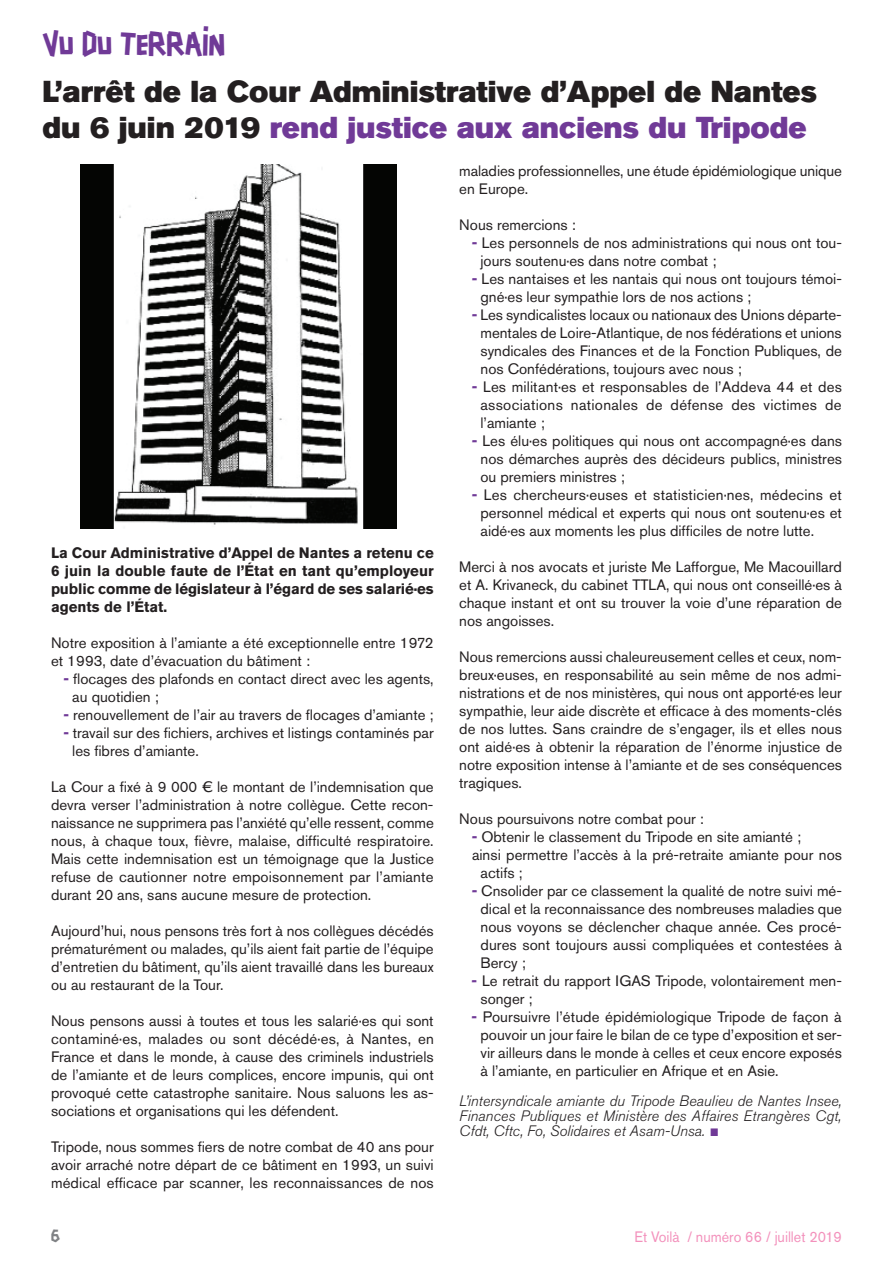
<style>
.page{position:relative;width:893px;height:1263px;background:#fff}
.page>*{position:absolute;margin:0;border:0;box-sizing:border-box;transform-origin:0 0}
.t1{font:700 45px "Akzidenz Grotesk Std";color:#703a97}
.t2{font:30px/36px "Akzidenz Grotesk Std Super";color:#231f20}
.t3{font:30px "Scotchlidaires";color:#703a97}
.t4{font:15px/18px "Akzidenz Grotesk Std";color:#231f20;text-align:justify}
.t5{font:700 15px/18px "Akzidenz Grotesk Std";letter-spacing:-.005em;color:#231f20;text-align:justify}
.t6{font:italic 300 15px/15px "Akzidenz Grotesk Std";color:#231f20;text-align:justify}
.t7{font:15px "Akzidenz Grotesk Std";color:#f391bc;scale:.95 1}
.t8{font:15px "Scotchlidaires";color:#808285}
.s1{color:#703a97}
.s2{font-family:"Scotchlidaires";color:#703a97}
</style>
<div class="page">
<img style="left:80px;top:164px;width:316px;height:365px">
<h2 class="t3" style="left:43px;top:23px;width:183px">Vu du terrain</h2>
<h2 class="t2" style="left:43px;top:74px;width:776px">L’arrêt de la Cour Administrative d’Appel de Nantes du 6 juin 2019 <span class="s1">rend justice aux anciens du Tripode</span></h2>
<p class="t5" style="left:51px;top:544px;width:384px">La Cour Administrative d’Appel de Nantes a retenu ce 6 juin la double faute de l’État en tant qu’employeur public comme de législateur à l’égard de ses salarié·es agents de l’État.</p>
<p class="t4" style="left:51px;top:634px;width:384px">Notre exposition à l’amiante a été exceptionnelle entre 1972 et 1993, date d’évacuation du bâtiment :</p>
<p class="t4" style="left:72px;top:670px;width:363px;text-indent:-9px"><span class="s2">-</span> flocages des plafonds en contact direct avec les agents, au quotidien ;</p>
<p class="t4" style="left:64px;top:706px;width:371px"><span class="s2">-</span> renouvellement de l’air au travers de flocages d’amiante ;</p>
<p class="t4" style="left:72px;top:724px;width:363px;text-indent:-9px"><span class="s2">-</span> travail sur des fichiers, archives et listings contaminés par les fibres d’amiante.</p>
<p class="t4" style="left:51px;top:778px;width:384px">La Cour a fixé à 9 000 € le montant de l’indemnisation que devra verser l’administration à notre collègue. Cette recon&shy;naissance ne supprimera pas l’anxiété qu’elle ressent, comme nous, à chaque toux, fièvre, malaise, difficulté respiratoire.<br>Mais cette indemnisation est un témoignage que la Justice refuse de cautionner notre empoisonnement par l’amiante durant 20 ans, sans aucune mesure de protection.</p>
<p class="t4" style="left:51px;top:922px;width:384px">Aujourd’hui, nous pensons très fort à nos collègues décédés prématurément ou malades, qu’ils aient fait partie de l’équipe d’entretien du bâtiment, qu’ils aient travaillé dans les bureaux ou au restaurant de la Tour.</p>
<p class="t4" style="left:51px;top:1012px;width:384px">Nous pensons aussi à toutes et tous les salarié·es qui sont contaminé·es, malades ou sont décédé·es, à Nantes, en France et dans le monde, à cause des criminels industriels de l’amiante et de leurs complices, encore impunis, qui ont provoqué cette catastrophe sanitaire. Nous saluons les as&shy;sociations et organisations qui les défendent.</p>
<p class="t4" style="left:51px;top:1138px;width:384px">Tripode, nous sommes fiers de notre combat de 40 ans pour avoir arraché notre départ de ce bâtiment en 1993, un suivi médical efficace par scanner, les reconnaissances de nos</p>
<p class="t4" style="left:459px;top:161px;width:384px">maladies professionnelles, une étude épidémiologique unique en Europe.</p>
<p class="t4" style="left:459px;top:215px;width:118px">Nous remercions :</p>
<p class="t4" style="left:480px;top:233px;width:363px;text-indent:-9px"><span class="s2">-</span> Les personnels de nos administrations qui nous ont tou&shy;jours soutenu·es dans notre combat ;</p>
<p class="t4" style="left:480px;top:269px;width:363px;text-indent:-9px"><span class="s2">-</span> Les nantaises et les nantais qui nous ont toujours témoi&shy;gné·es leur sympathie lors de nos actions ;</p>
<p class="t4" style="left:480px;top:305px;width:363px;text-indent:-9px"><span class="s2">-</span> Les syndicalistes locaux ou nationaux des Unions départe&shy;mentales de Loire-Atlantique, de nos fédérations et unions syndicales des Finances et de la Fonction Publiques, de nos Confédérations, toujours avec nous ;</p>
<p class="t4" style="left:480px;top:377px;width:363px;text-indent:-9px"><span class="s2">-</span> Les militant·es et responsables de l’Addeva 44 et des associations nationales de défense des victimes de l’amiante ;</p>
<p class="t4" style="left:480px;top:431px;width:363px;text-indent:-9px"><span class="s2">-</span> Les élu·es politiques qui nous ont accompagné·es dans nos démarches auprès des décideurs publics, ministres ou premiers ministres ;</p>
<p class="t4" style="left:480px;top:485px;width:363px;text-indent:-9px"><span class="s2">-</span> Les chercheurs·euses et statisticien·nes, médecins et personnel médical et experts qui nous ont soutenu·es et aidé·es aux moments les plus difficiles de notre lutte.</p>
<p class="t4" style="left:459px;top:557px;width:384px">Merci à nos avocats et juriste Me Lafforgue, Me Macouillard et A. Krivaneck, du cabinet TTLA, qui nous ont conseillé·es à chaque instant et ont su trouver la voie d’une réparation de nos angoisses.</p>
<p class="t4" style="left:459px;top:647px;width:384px">Nous remercions aussi chaleureusement celles et ceux, nom&shy;breux·euses, en responsabilité au sein même de nos admi&shy;nistrations et de nos ministères, qui nous ont apporté·es leur sympathie, leur aide discrète et efficace à des moments-clés de nos luttes. Sans craindre de s’engager, ils et elles nous ont aidé·es à obtenir la réparation de l’énorme injustice de notre exposition intense à l’amiante et de ses conséquences tragiques.</p>
<p class="t4" style="left:459px;top:809px;width:246px">Nous poursuivons notre combat pour :</p>
<p class="t4" style="left:472px;top:827px;width:331px"><span class="s2">-</span> Obtenir le classement du Tripode en site amianté ;</p>
<p class="t4" style="left:472px;top:845px;width:371px">ainsi permettre l’accès à la pré-retraite amiante pour nos</p>
<p class="t4" style="left:480px;top:863px;width:44px">actifs ;</p>
<p class="t4" style="left:480px;top:881px;width:363px;text-indent:-8px"><span class="s2">-</span> Cnsolider par ce classement la qualité de notre suivi mé&shy;dical et la reconnaissance des nombreuses maladies que nous voyons se déclencher chaque année. Ces procé&shy;dures sont toujours aussi compliquées et contestées à Bercy ;</p>
<p class="t4" style="left:480px;top:971px;width:363px;text-indent:-9px"><span class="s2">-</span> Le retrait du rapport IGAS Tripode, volontairement men&shy;songer ;</p>
<p class="t4" style="left:480px;top:1007px;width:363px;text-indent:-8px"><span class="s2">-</span> Poursuivre l’étude épidémiologique Tripode de façon à pouvoir un jour faire le bilan de ce type d’exposition et ser&shy;vir ailleurs dans le monde à celles et ceux encore exposés à l’amiante, en particulier en Afrique et en Asie.</p>
<p class="t6" style="left:459px;top:1093px;width:384px">L’intersyndicale amiante du Tripode Beaulieu de Nantes Insee, Finances Publiques et Ministère des Affaires Etrangères Cgt, Cfdt, Cftc, Fo, Solidaires et Asam-Unsa.</p>
<h1 class="t1" style="left:709px;top:1094px;width:13px">.</h1>
<p class="t8" style="left:51px;top:1226px;width:11px">6</p>
<p class="t7" style="left:634px;top:1228px;width:220px">Et Voilà / numéro 66 / juillet 2019</p>
</div>
